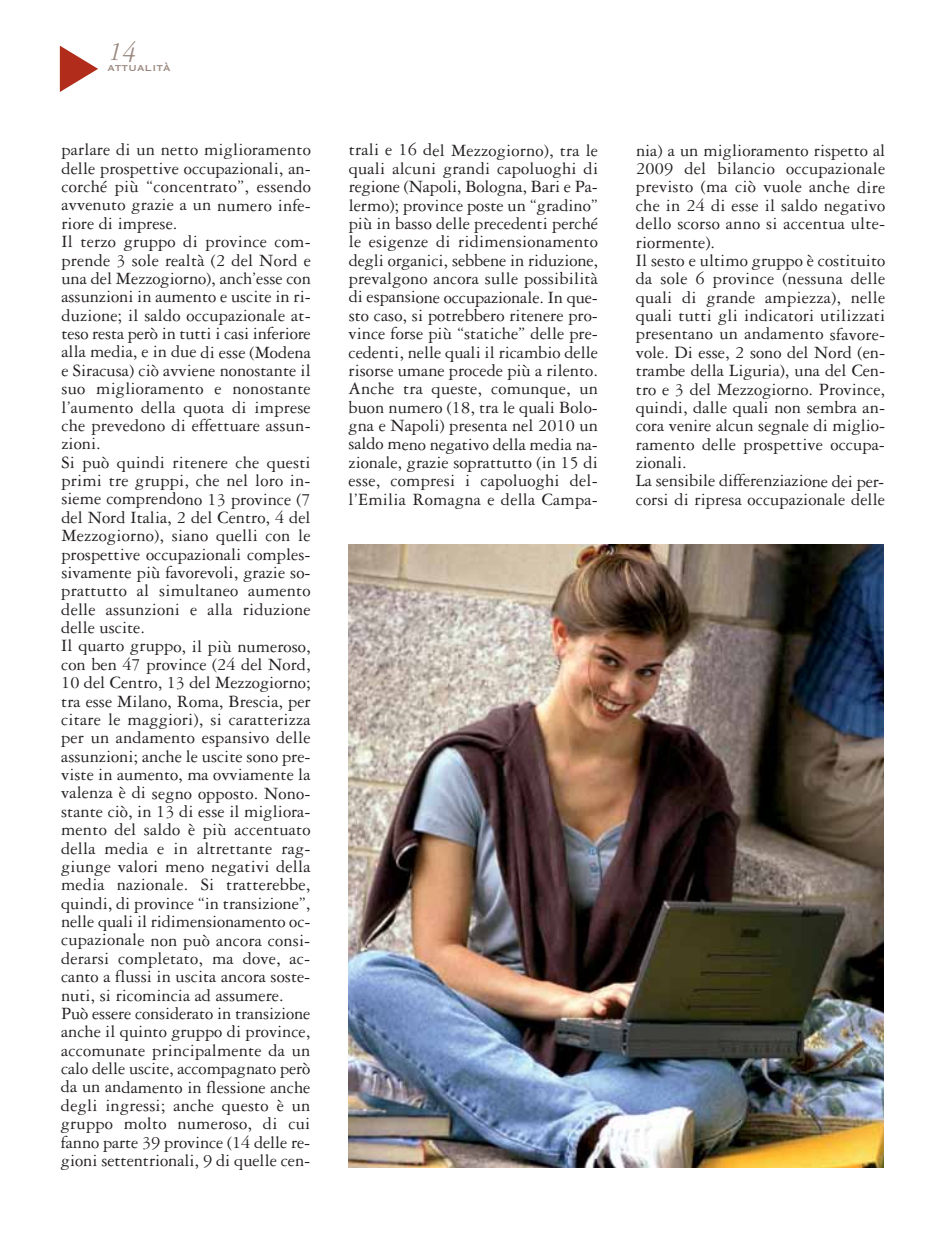
<style>
.page{position:relative;width:943px;height:1236px;background:#fff}
.page>*{position:absolute;margin:0;border:0;box-sizing:border-box;transform-origin:0 0}
.t1{font:italic 28px "Garamond 3 LT Std";color:#99877d}
.t2{font:18.38px/18.4px "Garamond 3 LT Std";letter-spacing:.005em;color:#231f20}
.t3{font:13.3px "Copperplate";color:#99877d}
</style>
<div class="page">
<svg style="left:60px;top:46px;width:38px;height:46px"></svg>
<img style="left:348px;top:544px;width:535px;height:623px">
<h1 class="t1" style="left:109px;top:40px;width:30px">14</h1>
<p class="t3" style="left:107px;top:59px;width:65px">attualità</p>
<p class="t2" style="left:61px;top:141px;width:251px">parlare di un netto miglioramento delle prospettive occupazionali, an&shy;corché più “concentrato”, essendo avvenuto grazie a un numero infe&shy;riore di imprese.<br>Il terzo gruppo di province com&shy;prende 3 sole realtà (2 del Nord e una del Mezzogiorno), anch’esse con assunzioni in aumento e uscite in ri&shy;duzione; il saldo occupazionale at&shy;teso resta però in tutti i casi inferiore alla media, e in due di esse (Modena e Siracusa) ciò avviene nonostante il suo miglioramento e nonostante l’aumento della quota di imprese che prevedono di effettuare assun&shy;zioni.<br>Si può quindi ritenere che questi primi tre gruppi, che nel loro in&shy;sieme comprendono 13 province (7 del Nord Italia, 2 del Centro, 4 del Mezzogiorno), siano quelli con le prospettive occupazionali comples&shy;sivamente più favorevoli, grazie so&shy;prattutto al simultaneo aumento delle assunzioni e alla riduzione delle uscite.<br>Il quarto gruppo, il più numeroso, con ben 47 province (24 del Nord, 10 del Centro, 13 del Mezzogiorno; tra esse Milano, Roma, Brescia, per citare le maggiori), si caratterizza per un andamento espansivo delle assunzioni; anche le uscite sono pre&shy;viste in aumento, ma ovviamente la valenza è di segno opposto. Nono&shy;stante ciò, in 13 di esse il migliora&shy;mento del saldo è più accentuato della media e in altrettante rag&shy;giunge valori meno negativi della media nazionale. Si tratterebbe, quindi, di province “in transizione”, nelle quali il ridimensionamento oc&shy;cupazionale non può ancora consi&shy;derarsi completato, ma dove, ac&shy;canto a flussi in uscita ancora soste&shy;nuti, si ricomincia ad assumere.<br>Può essere considerato in transizione anche il quinto gruppo di province, accomunate principalmente da un calo delle uscite, accompagnato però da un andamento in flessione anche degli ingressi; anche questo è un gruppo molto numeroso, di cui fanno parte 39 province (14 delle re&shy;gioni settentrionali, 9 di quelle cen-</p>
<p class="t2" style="left:348px;top:142px;width:251px;text-align:justify">trali e 16 del Mezzogiorno), tra le quali alcuni grandi capoluoghi di regione (Napoli, Bologna, Bari e Pa&shy;lermo); province poste un “gradino” più in basso delle precedenti perché le esigenze di ridimensionamento degli organici, sebbene in riduzione, prevalgono ancora sulle possibilità di espansione occupazionale. In que&shy;sto caso, si potrebbero ritenere pro&shy;vince forse più “statiche” delle pre&shy;cedenti, nelle quali il ricambio delle risorse umane procede più a rilento.<br>Anche tra queste, comunque, un buon numero (18, tra le quali Bolo&shy;gna e Napoli) presenta nel 2010 un saldo meno negativo della media na&shy;zionale, grazie soprattutto (in 15 di esse, compresi i capoluoghi del&shy;l’Emilia Romagna e della Campa-</p>
<p class="t2" style="left:635px;top:142px;width:251px">nia) a un miglioramento rispetto al<br>2009 del bilancio occupazionale previsto (ma ciò vuole anche dire che in 24 di esse il saldo negativo dello scorso anno si accentua ulte&shy;riormente).<br>Il sesto e ultimo gruppo è costituito da sole 6 province (nessuna delle quali di grande ampiezza), nelle quali tutti gli indicatori utilizzati presentano un andamento sfavore&shy;vole. Di esse, 2 sono del Nord (en&shy;trambe della Liguria), una del Cen&shy;tro e 3 del Mezzogiorno. Province, quindi, dalle quali non sembra an&shy;cora venire alcun segnale di miglio&shy;ramento delle prospettive occupa&shy;zionali.<br>La sensibile differenziazione dei per&shy;corsi di ripresa occupazionale delle</p>
</div>
